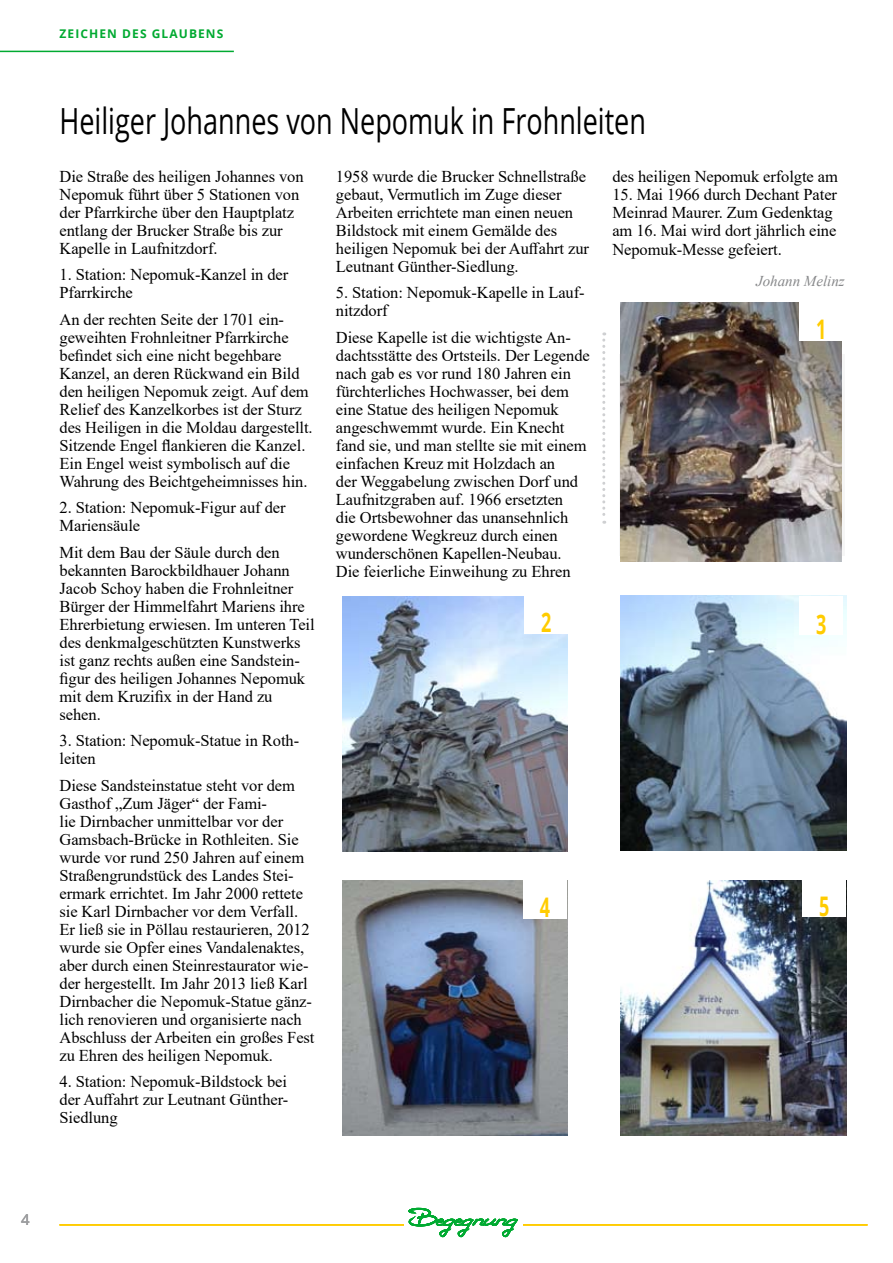
<style>
.page{position:relative;width:893px;height:1263px;background:#fff}
.page>*{position:absolute;margin:0;border:0;box-sizing:border-box;transform-origin:0 0}
.t1{font:36px "Open Sans";color:#000;scale:.75 1}
.t2{font:700 27px "Open Sans";color:#fc0;scale:.67 1}
.t3{font:16.5px/18px "Times New Roman";letter-spacing:-.005em;color:#000}
.t4{font:italic 15px "Times New Roman";color:#87888a}
.t5{font:15px "Open Sans";color:#9c9d9f}
.t6{font:700 12px "Open Sans";letter-spacing:.09em;color:#00aa31}
</style>
<div class="page">
<div style="left:619px;top:354px;width:226px;height:202px;background:linear-gradient(to bottom,#f6f6f6,#f6f6f6)"></div>
<img style="left:621px;top:302px;width:221px;height:259px">
<hr style="left:0;top:51px;width:234px;height:1px;background:#00aa31">
<svg style="left:602px;top:332px;width:3px;height:192px"></svg>
<hr style="left:60px;top:1224px;width:344px;height:1px;background:#fc0">
<hr style="left:523px;top:1224px;width:344px;height:1px;background:#fc0">
<svg style="left:408px;top:1208px;width:110px;height:29px"></svg>
<img style="left:342px;top:597px;width:226px;height:255px">
<img style="left:621px;top:595px;width:225px;height:255px">
<img style="left:342px;top:880px;width:226px;height:255px">
<img style="left:621px;top:880px;width:225px;height:255px">
<div style="left:799px;top:302px;width:44px;height:38px;background:#fff"></div>
<div style="left:524px;top:595px;width:44px;height:39px;background:#fff"></div>
<div style="left:799px;top:597px;width:44px;height:38px;background:#fff"></div>
<div style="left:523px;top:880px;width:44px;height:38px;background:#fff"></div>
<div style="left:802px;top:879px;width:44px;height:38px;background:#fff"></div>
<p class="t6" style="left:60px;top:25px;width:165px">ZEICHEN DES GLAUBENS</p>
<h1 class="t1" style="left:60px;top:96px;width:783px">Heiliger Johannes von Nepomuk in Frohnleiten</h1>
<p class="t3" style="left:60px;top:166px;width:246px">Die Straße des heiligen Johannes von Nepomuk führt über 5 Stationen von der Pfarrkirche über den Hauptplatz entlang der Brucker Straße bis zur Kapelle in Laufnitzdorf.</p>
<p class="t3" style="left:60px;top:265px;width:230px">1. Station: Nepomuk-Kanzel in der<br>Pfarrkirche</p>
<p class="t3" style="left:60px;top:309px;width:255px">An der rechten Seite der 1701 ein&shy;geweihten Frohnleitner Pfarrkirche befindet sich eine nicht begehbare Kanzel, an deren Rückwand ein Bild den heiligen Nepomuk zeigt. Auf dem Relief des Kanzelkorbes ist der Sturz des Heiligen in die Moldau dargestellt.<br>Sitzende Engel flankieren die Kanzel.<br>Ein Engel weist symbolisch auf die Wahrung des Beichtgeheimnisses hin.</p>
<p class="t3" style="left:60px;top:498px;width:228px">2. Station: Nepomuk-Figur auf der<br>Mariensäule</p>
<p class="t3" style="left:60px;top:542px;width:257px">Mit dem Bau der Säule durch den bekannten Barockbildhauer Johann<br>Jacob Schoy haben die Frohnleitner<br>Bürger der Himmelfahrt Mariens ihre<br>Ehrerbietung erwiesen. Im unteren Teil des denkmalgeschützten Kunstwerks ist ganz rechts außen eine Sandstein&shy;figur des heiligen Johannes Nepomuk mit dem Kruzifix in der Hand zu sehen.</p>
<p class="t3" style="left:60px;top:731px;width:241px">3. Station: Nepomuk-Statue in Roth&shy;leiten</p>
<p class="t3" style="left:60px;top:776px;width:256px">Diese Sandsteinstatue steht vor dem Gasthof „Zum Jäger“ der Fami-<br>lie Dirnbacher unmittelbar vor der Gamsbach-Brücke in Rothleiten. Sie wurde vor rund 250 Jahren auf einem Straßengrundstück des Landes Stei&shy;ermark errichtet. Im Jahr 2000 rettete sie Karl Dirnbacher vor dem Verfall.<br>Er ließ sie in Pöllau restaurieren, 2012 wurde sie Opfer eines Vandalenaktes, aber durch einen Steinrestaurator wie&shy;der hergestellt. Im Jahr 2013 ließ Karl Dirnbacher die Nepomuk-Statue gänz&shy;lich renovieren und organisierte nach Abschluss der Arbeiten ein großes Fest zu Ehren des heiligen Nepomuk.</p>
<p class="t3" style="left:60px;top:1072px;width:230px;text-align:justify">4. Station: Nepomuk-Bildstock bei der Auffahrt zur Leutnant Günther-Siedlung</p>
<p class="t3" style="left:336px;top:167px;width:255px">1958 wurde die Brucker Schnellstraße gebaut, Vermutlich im Zuge dieser Arbeiten errichtete man einen neuen Bildstock mit einem Gemälde des heiligen Nepomuk bei der Auffahrt zur Leutnant Günther-Siedlung.</p>
<p class="t3" style="left:336px;top:283px;width:250px">5. Station: Nepomuk-Kapelle in Lauf&shy;nitzdorf</p>
<p class="t3" style="left:336px;top:328px;width:255px">Diese Kapelle ist die wichtigste An&shy;dachtsstätte des Ortsteils. Der Legende nach gab es vor rund 180 Jahren ein fürchterliches Hochwasser, bei dem eine Statue des heiligen Nepomuk angeschwemmt wurde. Ein Knecht fand sie, und man stellte sie mit einem einfachen Kreuz mit Holzdach an<br>der Weggabelung zwischen Dorf und Laufnitzgraben auf. 1966 ersetzten<br>die Ortsbewohner das unansehnlich gewordene Wegkreuz durch einen wunderschönen Kapellen-Neubau.<br>Die feierliche Einweihung zu Ehren</p>
<p class="t3" style="left:612px;top:167px;width:227px">des heiligen Nepomuk erfolgte am</p>
<p class="t3" style="left:612px;top:185px;width:226px">15. Mai 1966 durch Dechant Pater<br>Meinrad Maurer. Zum Gedenktag am 16. Mai wird dort jährlich eine</p>
<p class="t3" style="left:612px;top:240px;width:171px">Nepomuk-Messe gefeiert.</p>
<p class="t4" style="left:756px;top:271px;width:90px">Johann Melinz</p>
<h2 class="t2" style="left:816px;top:310px;width:17px">1</h2>
<h2 class="t2" style="left:541px;top:603px;width:17px">2</h2>
<h2 class="t2" style="left:816px;top:605px;width:17px">3</h2>
<h2 class="t2" style="left:540px;top:888px;width:17px">4</h2>
<h2 class="t2" style="left:819px;top:887px;width:17px">5</h2>
<p class="t5" style="left:21px;top:1209px;width:10px">4</p>
</div>
